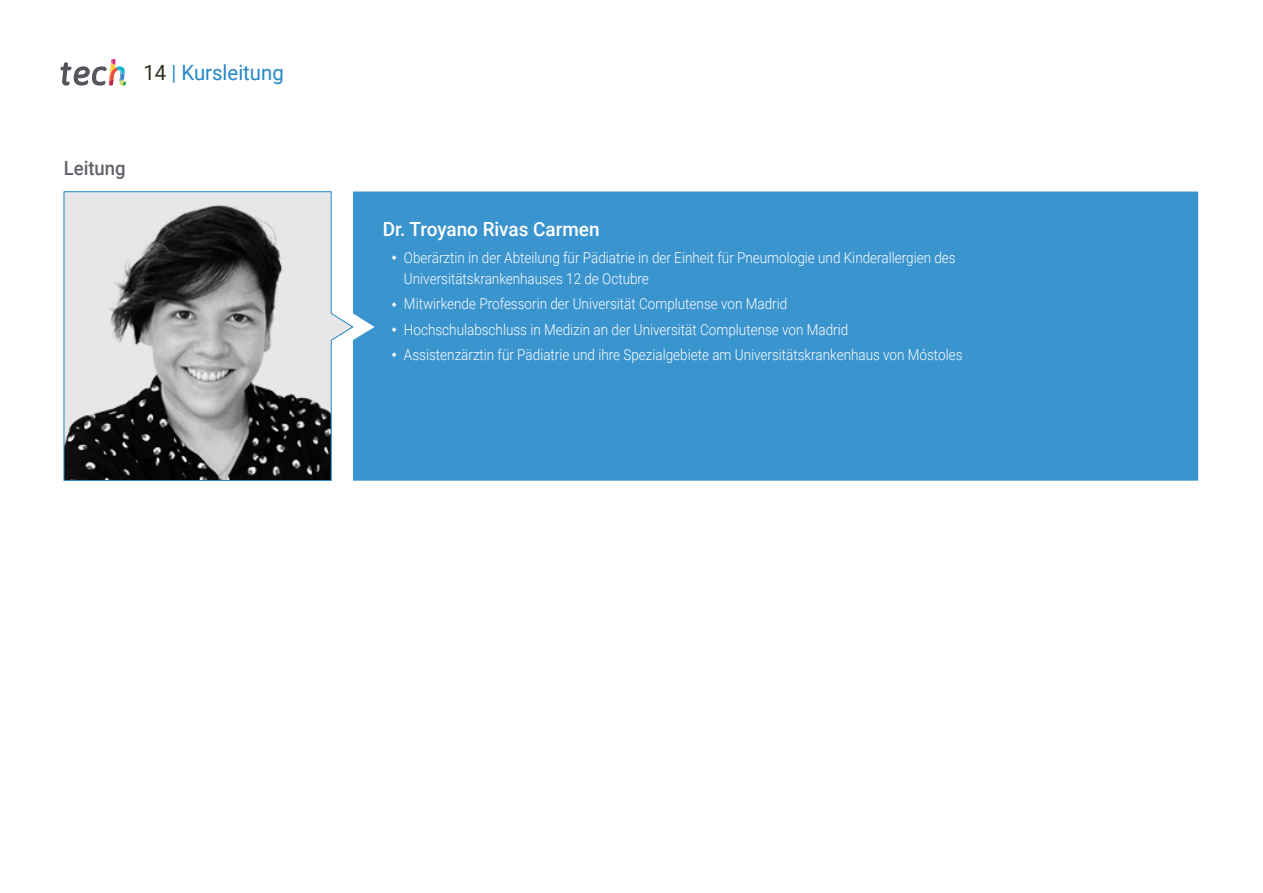
<style>
.page{position:relative;width:1263px;height:893px;background:#fff}
.page>*{position:absolute;margin:0;border:0;box-sizing:border-box;transform-origin:0 0}
.t1{font:21px "Roboto";color:#2488c9}
.t2{font:500 19.5px "Roboto";color:#fff}
.t3{font:500 19.5px "Roboto";color:#61646a;scale:.95 1}
.t4{font:300 15px/25.2px "Roboto";color:#fff;scale:.9 1}
.s1{color:#312e20}
</style>
<div class="page">
<svg style="left:61px;top:59px;width:65px;height:27px"></svg>
<div style="left:353px;top:192px;width:845px;height:289px;background:#3a94ce"></div>
<svg style="left:64px;top:191px;width:289px;height:290px;background:#959697"></svg>
<svg style="left:392px;top:256px;width:5px;height:5px"></svg>
<svg style="left:392px;top:302px;width:5px;height:5px"></svg>
<svg style="left:392px;top:327px;width:5px;height:5px"></svg>
<svg style="left:392px;top:352px;width:5px;height:5px"></svg>
<h1 class="t1" style="left:144px;top:57px;width:142px"><span class="s1">14</span> | Kursleitung</h1>
<h2 class="t3" style="left:64px;top:154px;width:67px">Leitung</h2>
<h2 class="t2" style="left:383px;top:215px;width:218px">Dr. Troyano Rivas Carmen</h2>
<p class="t4" style="left:404px;top:247px;width:614px;line-height:21px">Oberärztin in der Abteilung für Pädiatrie in der Einheit für Pneumologie und Kinderallergien des<br>Universitätskrankenhauses 12 de Octubre</p>
<p class="t4" style="left:404px;top:291px;width:622px">Mitwirkende Professorin der Universität Complutense von Madrid<br>Hochschulabschluss in Medizin an der Universität Complutense von Madrid<br>Assistenzärztin für Pädiatrie und ihre Spezialgebiete am Universitätskrankenhaus von Móstoles</p>
</div>
